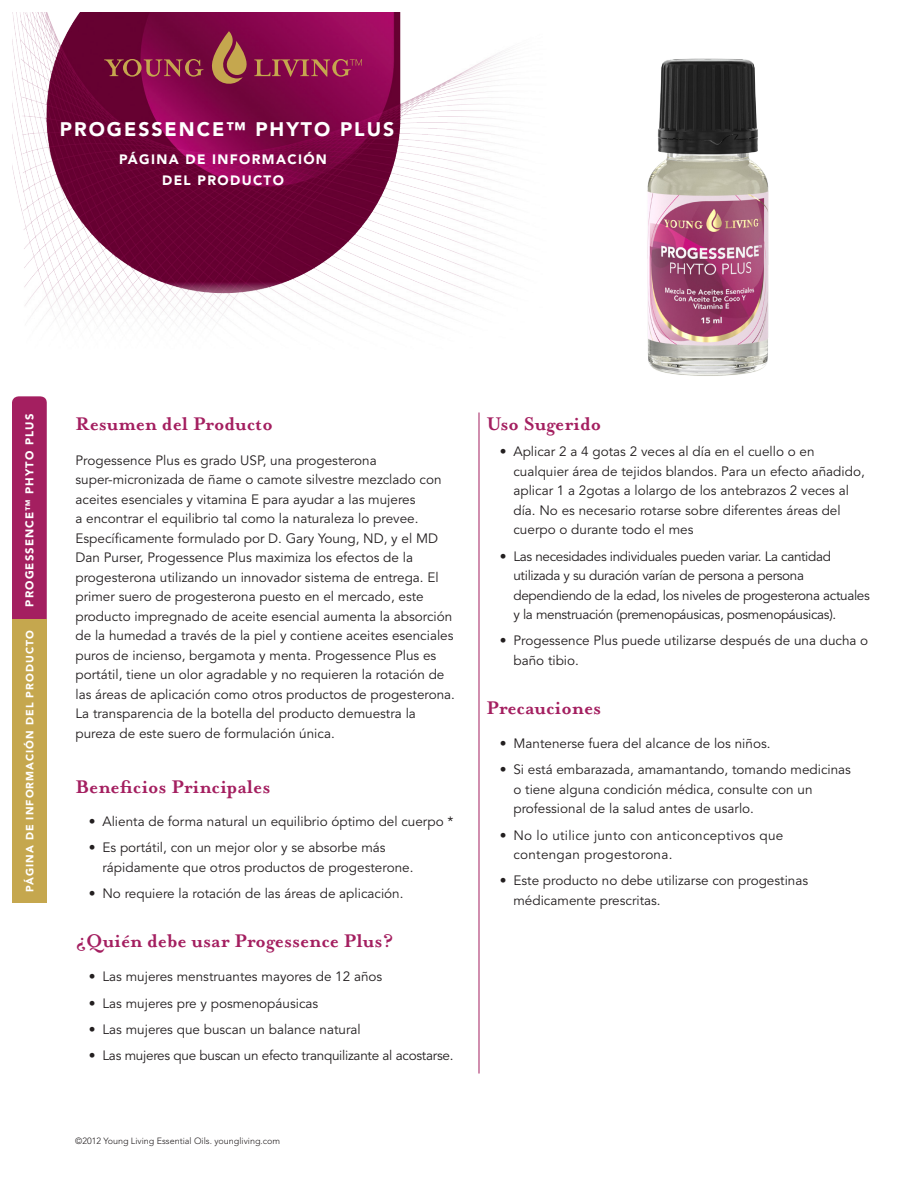
<style>
.page{position:relative;width:918px;height:1188px;background:#fff}
.page>*{position:absolute;margin:0;border:0;box-sizing:border-box;transform-origin:0 0}
.copy_block_title{font:700 21px "Mrs Eaves OT";color:#a41f60}
.copy_block_standard{font:700 21px "Mrs Eaves OT";color:#a41f60}
.copy_block_bullets{font:700 21px "Mrs Eaves OT";color:#a41f60}
.subtitle{font:900 19.5px "Avenir LT Std";letter-spacing:.1em;color:#fff}
.copy_block_bullets-2{font:13.5px/19.5px "Avenir LT Std";color:#231f20}
.copy_block_standard-2{font:13.5px/19.5px "Avenir LT Std";color:#231f20}
.copy_block_bullets-3{font:13.5px/19.5px "Avenir LT Std";letter-spacing:-.025em;color:#231f20}
.copy_block_bullets-4{font:13.5px/19.5px "Avenir LT Std";letter-spacing:.02em;color:#231f20}
.copy_block_bullets-5{font:13.5px "Avenir LT Std";letter-spacing:-.02em;color:#231f20}
.subtitle-2{font:900 13.5px "Avenir LT Std";letter-spacing:.1em;color:#fff}
.subtitle-3{font:900 11.25px "Avenir LT Std";letter-spacing:.1em;color:#fff}
.subtitle-4{font:900 10.5px "Avenir LT Std";letter-spacing:.1em;color:#fff}
.t1{font:300 9px "Avenir LT Std";color:#231f20}
</style>
<div class="page">
<img style="left:12px;top:12px;width:493px;height:313px">
<svg style="left:212px;top:31px;width:36px;height:55px;background:#a05947"></svg>
<svg style="left:104px;top:59px;width:99px;height:18px;background:#8e3443"></svg>
<svg style="left:254px;top:59px;width:108px;height:18px;background:#99334d"></svg>
<img style="left:647px;top:58px;width:122px;height:318px">
<div style="left:12px;top:396px;width:35px;height:223px;background:#a41f60"></div>
<div style="left:12px;top:619px;width:35px;height:284px;background:#c5a74e"></div>
<hr style="left:479px;top:412px;width:1px;height:662px;background:#a41f60">
<p class="subtitle" style="left:60px;top:118px;width:336px">PROGESSENCE™ PHYTO PLUS</p>
<p class="subtitle-2" style="left:119px;top:151px;width:209px">PÁGINA DE INFORMACIÓN</p>
<p class="subtitle-2" style="left:162px;top:172px;width:123px">DEL PRODUCTO</p>
<p class="subtitle-3" style="left:23px;top:607px;width:194px;rotate:-90deg">PROGESSENCE™ PHYTO PLUS</p>
<p class="copy_block_title" style="left:75px;top:412px;width:199px">Resumen del Producto</p>
<p class="copy_block_standard-2" style="left:75px;top:451px;width:381px">Progessence Plus es grado USP, una progesterona super-micronizada de ñame o camote silvestre mezclado con aceites esenciales y vitamina E para ayudar a las mujeres<br>a encontrar el equilibrio tal como la naturaleza lo prevee.<br>Específicamente formulado por D. Gary Young, ND, y el MD Dan Purser, Progessence Plus maximiza los efectos de la progesterona utilizando un innovador sistema de entrega. El primer suero de progesterona puesto en el mercado, este producto impregnado de aceite esencial aumenta la absorción de la humedad a través de la piel y contiene aceites esenciales puros de incienso, bergamota y menta. Progessence Plus es portátil, tiene un olor agradable y no requieren la rotación de las áreas de aplicación como otros productos de progesterona.<br>La transparencia de la botella del producto demuestra la pureza de este suero de formulación única.</p>
<p class="copy_block_standard" style="left:75px;top:775px;width:196px">Beneficios Principales</p>
<p class="copy_block_bullets-2" style="left:89px;top:812px;width:366px">• Alienta de forma natural un equilibrio óptimo del cuerpo *</p>
<p class="copy_block_bullets-2" style="left:102px;top:838px;width:312px;text-indent:-14px">• Es portátil, con un mejor olor y se absorbe más rápidamente que otros productos de progesterone.</p>
<p class="copy_block_bullets-2" style="left:89px;top:884px;width:316px">• No requiere la rotación de las áreas de aplicación.</p>
<p class="copy_block_title" style="left:75px;top:929px;width:319px">¿Quién debe usar Progessence Plus?</p>
<p class="copy_block_bullets-2" style="left:89px;top:967px;width:295px">• Las mujeres menstruantes mayores de 12 años</p>
<p class="copy_block_bullets-2" style="left:89px;top:994px;width:231px">• Las mujeres pre y posmenopáusicas</p>
<p class="copy_block_bullets-2" style="left:89px;top:1020px;width:273px">• Las mujeres que buscan un balance natural</p>
<p class="copy_block_bullets-5" style="left:89px;top:1048px;width:366px">• Las mujeres que buscan un efecto tranquilizante al acostarse.</p>
<p class="subtitle-4" style="left:23px;top:892px;width:263px;rotate:-90deg">PÁGINA DE INFORMACIÓN DEL PRODUCTO</p>
<p class="t1" style="left:75px;top:1135px;width:207px">©2012 Young Living Essential Oils. youngliving.com</p>
<p class="copy_block_bullets" style="left:486px;top:412px;width:116px">Uso Sugerido</p>
<p class="copy_block_bullets-2" style="left:513px;top:442px;width:353px;text-indent:-14px">• Aplicar 2 a 4 gotas 2 veces al día en el cuello o en cualquier área de tejidos blandos. Para un efecto añadido, aplicar 1 a 2gotas a lolargo de los antebrazos 2 veces al día. No es necesario rotarse sobre diferentes áreas del cuerpo o durante todo el mes</p>
<p class="copy_block_bullets-3" style="left:513px;top:547px;width:358px;text-indent:-14px">• Las necesidades individuales pueden variar. La cantidad utilizada y su duración varían de persona a persona dependiendo de la edad, los niveles de progesterona actuales y la menstruación (premenopáusicas, posmenopáusicas).</p>
<p class="copy_block_bullets-2" style="left:513px;top:631px;width:356px;text-indent:-14px">• Progessence Plus puede utilizarse después de una ducha o baño tibio.</p>
<p class="copy_block_title" style="left:486px;top:696px;width:116px">Precauciones</p>
<p class="copy_block_bullets-2" style="left:500px;top:734px;width:272px">• Mantenerse fuera del alcance de los niños.</p>
<p class="copy_block_bullets-2" style="left:513px;top:760px;width:339px;text-indent:-14px">• Si está embarazada, amamantando, tomando medicinas o tiene alguna condición médica, consulte con un professional de la salud antes de usarlo.</p>
<p class="copy_block_bullets-4" style="left:513px;top:826px;width:271px;text-indent:-14px">• No lo utilice junto con anticonceptivos que contengan progestorona.</p>
<p class="copy_block_bullets-2" style="left:513px;top:871px;width:296px;text-indent:-14px">• Este producto no debe utilizarse con progestinas médicamente prescritas.</p>
</div>
